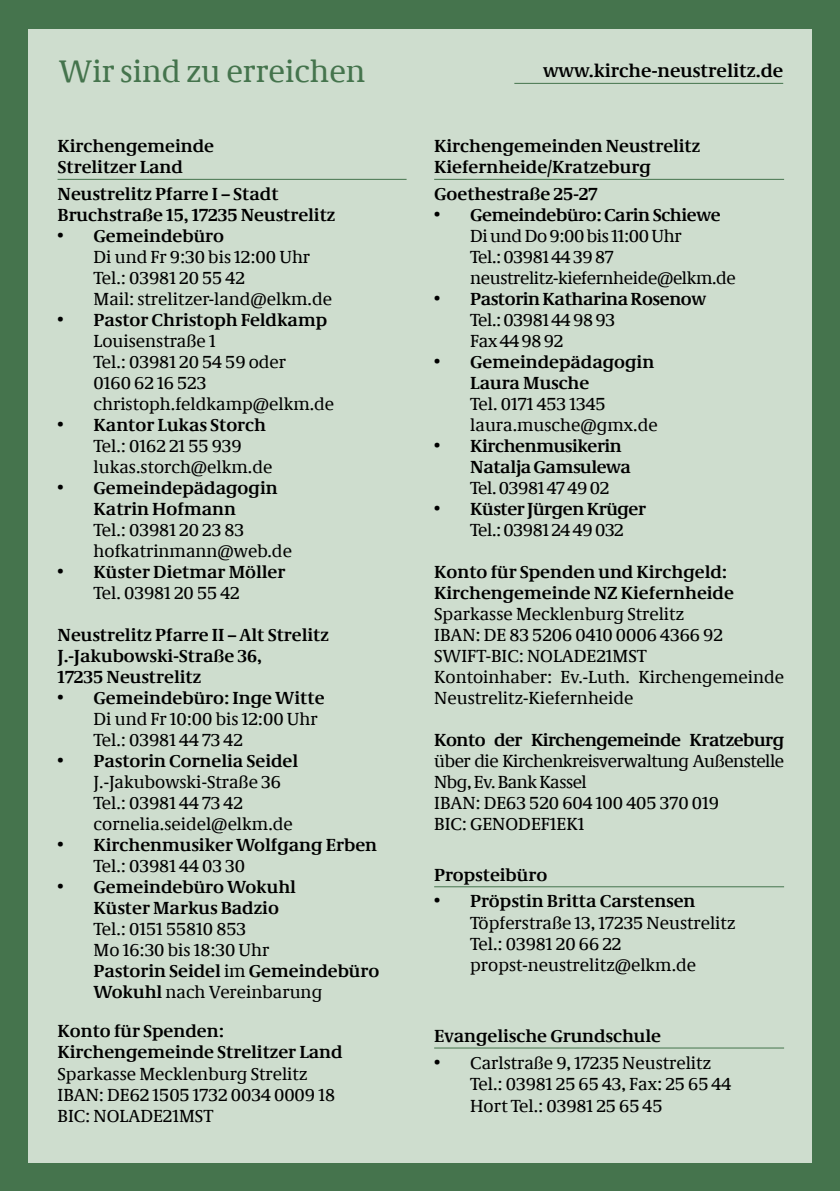
<style>
.page{position:relative;width:840px;height:1191px;background:#fff}
.page>*{position:absolute;margin:0;border:0;box-sizing:border-box;transform-origin:0 0}
.t1{font:32px "Neue Demos";color:#45744d}
.t2{font:700 19px "Neue Demos";color:#000}
.t3{font:18px/21px "Neue Demos";color:#000}
.t4{font:700 18px/21px "Neue Demos";color:#000}
.t5{font:18px/21px "Neue Demos";letter-spacing:-.02em;color:#000}
.t6{font:700 18px/21px "Neue Demos";letter-spacing:-.02em;color:#000}
.t7{font:18px/21px "Neue Demos";letter-spacing:-.025em;color:#000}
.t8{font:700 18px "Neue Demos";letter-spacing:-.025em;color:#000}
.s1{font-weight:700}
</style>
<div class="page">
<div style="left:0;top:0;width:839px;height:1191px;background:#45744d"></div>
<div style="left:28px;top:0;width:782px;height:1162px;background:#ceddce"></div>
<hr style="left:57px;top:179px;width:349px;height:1px;background:#45744d">
<hr style="left:434px;top:179px;width:349px;height:1px;background:#45744d">
<hr style="left:434px;top:886px;width:349px;height:1px;background:#45744d">
<hr style="left:434px;top:1047px;width:349px;height:1px;background:#45744d">
<hr style="left:514px;top:83px;width:268px;height:1px;background:#45744d">
<div style="left:0;top:0;width:839px;height:28px;background:#45744d"></div>
<h1 class="t1" style="left:59px;top:52px;width:308px">Wir sind zu erreichen</h1>
<p class="t2" style="left:542px;top:59px;width:241px">www.kirche-neustrelitz.de</p>
<p class="t4" style="left:57px;top:135px;width:158px">Kirchengemeinde<br>Strelitzer Land</p>
<p class="t4" style="left:57px;top:183px;width:279px">Neustrelitz Pfarre I – Stadt<br>Bruchstraße 15, 17235 Neustrelitz</p>
<p class="t4" style="left:57px;top:225px;width:168px">• Gemeindebüro</p>
<p class="t3" style="left:93px;top:246px;width:240px">Di und Fr 9:30 bis 12:00 Uhr<br>Tel.: 03981 20 55 42<br>Mail: strelitzer-land@elkm.de</p>
<p class="t4" style="left:57px;top:309px;width:271px">• Pastor Christoph Feldkamp</p>
<p class="t3" style="left:93px;top:330px;width:242px">Louisenstraße 1<br>Tel.: 03981 20 54 59 oder<br>0160 62 16 523 christoph.feldkamp@elkm.de</p>
<p class="t4" style="left:57px;top:414px;width:210px">• Kantor Lukas Storch</p>
<p class="t3" style="left:93px;top:435px;width:180px">Tel.: 0162 21 55 939 lukas.storch@elkm.de</p>
<p class="t4" style="left:57px;top:477px;width:221px;text-align:center">• Gemeindepädagogin<br>Katrin Hofmann</p>
<p class="t3" style="left:93px;top:519px;width:200px">Tel.: 03981 20 23 83 hofkatrinmann@web.de</p>
<p class="t4" style="left:57px;top:561px;width:229px">• Küster Dietmar Möller</p>
<p class="t3" style="left:93px;top:582px;width:148px">Tel. 03981 20 55 42</p>
<p class="t4" style="left:57px;top:624px;width:273px">Neustrelitz Pfarre II – Alt Strelitz<br>J.-Jakubowski-Straße 36,<br>17235 Neustrelitz</p>
<p class="t4" style="left:57px;top:687px;width:268px">• Gemeindebüro: Inge Witte</p>
<p class="t3" style="left:93px;top:708px;width:225px">Di und Fr 10:00 bis 12:00 Uhr<br>Tel.: 03981 44 73 42</p>
<p class="t4" style="left:57px;top:750px;width:242px">• Pastorin Cornelia Seidel</p>
<p class="t3" style="left:93px;top:771px;width:200px">J.-Jakubowski-Straße 36<br>Tel.: 03981 44 73 42 cornelia.seidel@elkm.de</p>
<p class="t4" style="left:57px;top:834px;width:321px">• Kirchenmusiker Wolfgang Erben</p>
<p class="t3" style="left:93px;top:855px;width:153px">Tel.: 03981 44 03 30</p>
<p class="t4" style="left:93px;top:876px;width:204px;text-indent:-36px">• Gemeindebüro Wokuhl<br>Küster Markus Badzio</p>
<p class="t3" style="left:93px;top:918px;width:287px">Tel.: 0151 55810 853<br>Mo 16:30 bis 18:30 Uhr<br><span class="s1">Pastorin Seidel</span> im <span class="s1">Gemeindebüro<br>Wokuhl</span> nach Vereinbarung</p>
<p class="t4" style="left:57px;top:1020px;width:286px">Konto für Spenden:<br>Kirchengemeinde Strelitzer Land</p>
<p class="t3" style="left:57px;top:1063px;width:279px">Sparkasse Mecklenburg Strelitz<br>IBAN: DE62 1505 1732 0034 0009 18<br>BIC: NOLADE21MST</p>
<p class="t4" style="left:434px;top:135px;width:267px">Kirchengemeinden Neustrelitz<br>Kiefernheide/Kratzeburg</p>
<p class="t4" style="left:434px;top:183px;width:165px">Goethestraße 25-27</p>
<p class="t6" style="left:434px;top:204px;width:288px">• Gemeindebüro: Carin Schiewe</p>
<p class="t5" style="left:470px;top:225px;width:267px">Di und Do 9:00 bis 11:00 Uhr<br>Tel.: 03981 44 39 87 neustrelitz-kiefernheide@elkm.de</p>
<p class="t6" style="left:434px;top:288px;width:273px">• Pastorin Katharina Rosenow</p>
<p class="t5" style="left:470px;top:309px;width:146px">Tel.: 03981 44 98 93<br>Fax 44 98 92</p>
<p class="t4" style="left:470px;top:351px;width:185px;text-indent:-36px">• Gemeindepädagogin<br>Laura Musche</p>
<p class="t3" style="left:470px;top:393px;width:189px">Tel. 0171 453 1345 laura.musche@gmx.de</p>
<p class="t6" style="left:470px;top:435px;width:162px;text-indent:-36px">• Kirchenmusikerin<br>Natalja Gamsulewa</p>
<p class="t5" style="left:470px;top:477px;width:140px">Tel. 03981 47 49 02</p>
<p class="t6" style="left:434px;top:498px;width:213px">• Küster Jürgen Krüger</p>
<p class="t5" style="left:470px;top:519px;width:155px">Tel.: 03981 24 49 032</p>
<p class="t4" style="left:434px;top:561px;width:301px">Konto für Spenden und Kirchgeld:<br>Kirchengemeinde NZ Kiefernheide</p>
<p class="t3" style="left:434px;top:603px;width:351px">Sparkasse Mecklenburg Strelitz<br>IBAN: DE 83 5206 0410 0006 4366 92<br>SWIFT-BIC: NOLADE21MST<br>Kontoinhaber: Ev.-Luth. Kirchengemeinde<br>Neustrelitz-Kiefernheide</p>
<p class="t8" style="left:434px;top:729px;width:351px">Konto der Kirchengemeinde Kratzeburg</p>
<p class="t7" style="left:434px;top:750px;width:351px">über die Kirchenkreisverwaltung Außenstelle<br>Nbg, Ev. Bank Kassel<br>IBAN: DE63 520 604 100 405 370 019<br>BIC: GENODEF1EK1</p>
<p class="t4" style="left:434px;top:864px;width:115px">Propsteibüro</p>
<p class="t4" style="left:434px;top:890px;width:263px">• Pröpstin Britta Carstensen</p>
<p class="t3" style="left:470px;top:911px;width:267px">Töpferstraße 13, 17235 Neustrelitz<br>Tel.: 03981 20 66 22 propst-neustrelitz@elkm.de</p>
<p class="t4" style="left:434px;top:1025px;width:228px">Evangelische Grundschule</p>
<p class="t3" style="left:470px;top:1051px;width:262px;line-height:21.6px;text-indent:-36px">• Carlstraße 9, 17235 Neustrelitz<br>Tel.: 03981 25 65 43, Fax: 25 65 44<br>Hort Tel.: 03981 25 65 45</p>
</div>
